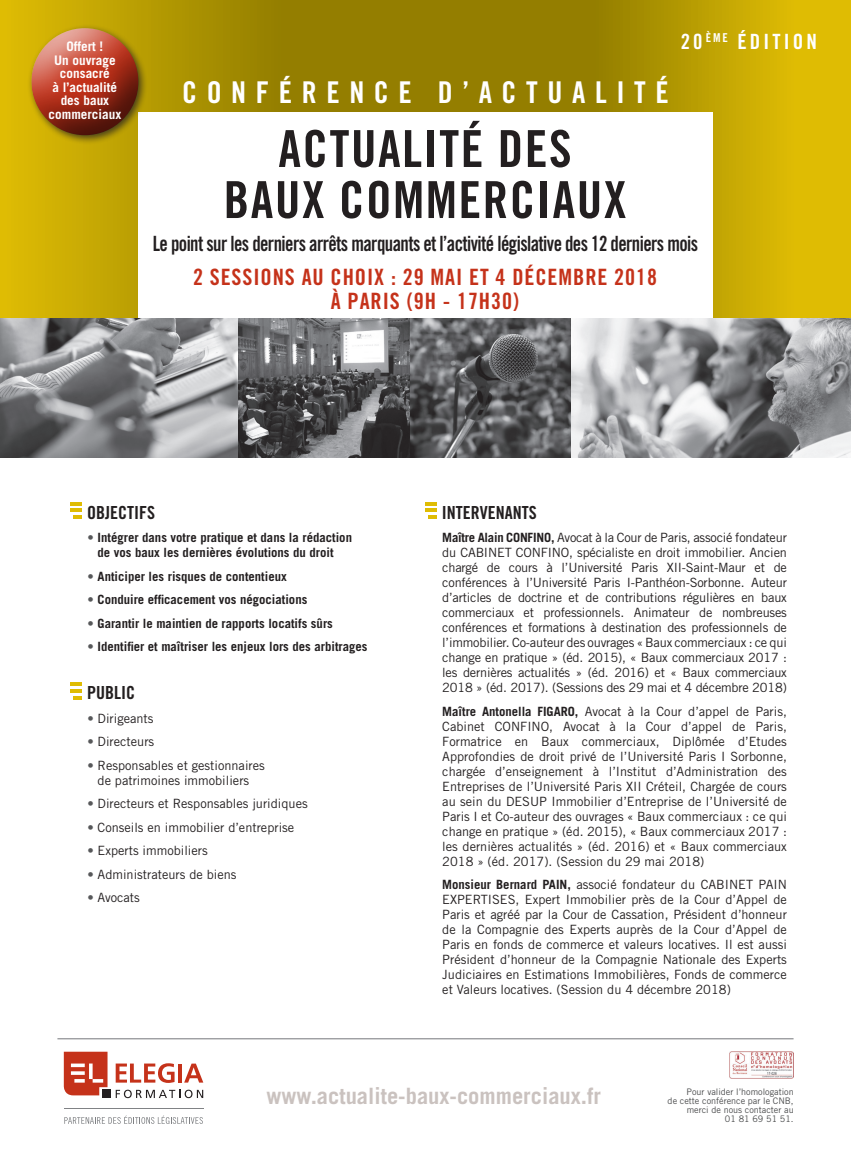
<style>
.page{position:relative;width:851px;height:1149px;background:#fff}
.page>*{position:absolute;margin:0;border:0;box-sizing:border-box;transform-origin:0 0}
.t1{font:51px/51px "Trade Gothic LT Std Bd Cn 20";letter-spacing:.03em;color:#231f20;text-align:center}
.t2{font:30px "Trade Gothic LT Std Bd Cn 20";letter-spacing:.32em;color:#fff}
.t3{font:22.5px/24px "Trade Gothic LT Std Bd Cn 20";letter-spacing:.04em;color:#c5321a;text-align:center}
.t4{font:700 22.5px "Trade Gothic LT Std";color:#cac2bf}
.t5{font:21px "Trade Gothic LT Std Bd Cn 20";letter-spacing:-.03em;color:#231f20;scale:.9 1}
.t6{font:21px "Trade Gothic LT Std Bd Cn 20";letter-spacing:.15em;color:#fff}
.t7{font:18px "Trade Gothic LT Std Bd Cn 20";color:#231f20}
.t8{font:700 13.2px/13.5px "Trade Gothic LT Std";color:#fff;text-align:center}
.t9{font:12.75px/15px "Trade Gothic LT Std";color:#231f20;text-align:justify}
.t10{font:700 12.75px/15px "Trade Gothic LT Std";color:#231f20}
.t11{font:9px/9px "Trade Gothic LT Std";color:#4b4c4d;text-align:right}
.s1{font-weight:400;color:#57585a}
.s2{color:#57585a}
.s3{font-weight:700}
</style>
<div class="page">
<svg style="left:0;top:0;width:850px;height:318px;background:#b99e03"></svg>
<div style="left:138px;top:113px;width:574px;height:353px;background:#fff"></div>
<img style="left:0;top:318px;width:238px;height:140px">
<img style="left:409px;top:318px;width:162px;height:140px">
<svg style="left:238px;top:318px;width:171px;height:140px;background:#68686a"></svg>
<img style="left:571px;top:318px;width:279px;height:140px">
<svg style="left:425px;top:502px;width:12px;height:3px"></svg>
<hr style="left:425px;top:508px;width:12px;height:4px;background:#dfbc03">
<svg style="left:428px;top:515px;width:9px;height:3px"></svg>
<svg style="left:71px;top:502px;width:11px;height:3px"></svg>
<hr style="left:71px;top:508px;width:11px;height:4px;background:#dfbc03">
<svg style="left:73px;top:515px;width:9px;height:3px"></svg>
<svg style="left:71px;top:682px;width:11px;height:17px"></svg>
<svg style="left:64px;top:1051px;width:43px;height:43px;background:#ce533f"></svg>
<hr style="left:178px;top:1063px;width:4px;height:19px;background:#c5321a">
<svg style="left:184px;top:1063px;width:19px;height:19px"></svg>
<svg style="left:116px;top:1063px;width:58px;height:19px"></svg>
<div style="left:102px;top:1089px;width:8px;height:8px;background:#231f20"></div>
<svg style="left:116px;top:1089px;width:87px;height:8px"></svg>
<svg style="left:64px;top:1115px;width:139px;height:8px"></svg>
<hr style="left:64px;top:1107px;width:139px;height:1px;background:#808285">
<hr style="left:57px;top:1037px;width:736px;height:2px;background:#8b8d90">
<img style="left:729px;top:1051px;width:64px;height:26px">
<div style="left:27px;top:24px;width:121px;height:121px;background:#231f20;opacity:.75"></div>
<div style="left:30px;top:28px;width:109px;height:109px;background:#231f20;opacity:.75"></div>
<p class="t8" style="left:49px;top:39px;width:74px">Offert !<br>Un ouvrage consacré<br>à l’actualité des baux commerciaux</p>
<h2 class="t2" style="left:182px;top:74px;width:488px">CONFÉRENCE D’ACTUALITÉ</h2>
<h1 class="t1" style="left:223px;top:123px;width:404px">ACTUALITÉ DES<br>BAUX COMMERCIAUX</h1>
<h3 class="t6" style="left:680px;top:29px;width:138px">20<sup>ÈME</sup> ÉDITION</h3>
<h3 class="t5" style="left:153px;top:231px;width:607px">Le point sur les derniers arrêts marquants et l’activité législative des 12 derniers mois</h3>
<h3 class="t3" style="left:193px;top:264px;width:465px">2 SESSIONS AU CHOIX : 29 MAI ET 4 DÉCEMBRE 2018<br>À PARIS (9H - 17H30)</h3>
<h3 class="t7" style="left:87px;top:501px;width:69px">OBJECTIFS</h3>
<p class="t10" style="left:98px;top:530px;width:256px;text-indent:-10px"><span class="s1">•</span> Intégrer dans votre pratique et dans la rédaction de vos baux les dernières évolutions du droit</p>
<p class="t10" style="left:88px;top:568px;width:201px"><span class="s1">•</span> Anticiper les risques de contentieux</p>
<p class="t10" style="left:88px;top:592px;width:221px"><span class="s1">•</span> Conduire efficacement vos négociations</p>
<p class="t10" style="left:88px;top:615px;width:247px"><span class="s1">•</span> Garantir le maintien de rapports locatifs sûrs</p>
<p class="t10" style="left:88px;top:639px;width:281px"><span class="s1">•</span> Identifier et maîtriser les enjeux lors des arbitrages</p>
<h3 class="t7" style="left:87px;top:681px;width:50px">PUBLIC</h3>
<p class="t9" style="left:88px;top:710px;width:67px"><span class="s2">•</span> Dirigeants</p>
<p class="t9" style="left:88px;top:733px;width:68px"><span class="s2">•</span> Directeurs</p>
<p class="t9" style="left:88px;top:757px;width:179px;text-align:center"><span class="s2">•</span> Responsables et gestionnaires de patrimoines immobiliers</p>
<p class="t9" style="left:88px;top:795px;width:221px"><span class="s2">•</span> Directeurs et Responsables juridiques</p>
<p class="t9" style="left:88px;top:819px;width:208px"><span class="s2">•</span> Conseils en immobilier d’entreprise</p>
<p class="t9" style="left:88px;top:842px;width:122px"><span class="s2">•</span> Experts immobiliers</p>
<p class="t9" style="left:88px;top:866px;width:150px"><span class="s2">•</span> Administrateurs de biens</p>
<p class="t9" style="left:88px;top:889px;width:54px"><span class="s2">•</span> Avocats</p>
<h3 class="t7" style="left:442px;top:501px;width:96px">INTERVENANTS</h3>
<p class="t9" style="left:442px;top:530px;width:346px"><span class="s3">Maître Alain CONFINO,</span> Avocat à la Cour de Paris, associé fondateur du CABINET CONFINO, spécialiste en droit immobilier. Ancien chargé de cours à l’Université Paris XII-Saint-Maur et de conférences à l’Université Paris I-Panthéon-Sorbonne. Auteur d’articles de doctrine et de contributions régulières en baux commerciaux et professionnels. Animateur de nombreuses conférences et formations à destination des professionnels de l’immobilier. Co-auteur des ouvrages « Baux commerciaux : ce qui change en pratique » (éd. 2015), « Baux commerciaux 2017 : les dernières actualités » (éd. 2016) et « Baux commerciaux 2018 » (éd. 2017). (Sessions des 29 mai et 4 décembre 2018)</p>
<p class="t9" style="left:442px;top:703px;width:346px"><span class="s3">Maître Antonella FIGARO,</span> Avocat à la Cour d’appel de Paris, Cabinet CONFINO, Avocat à la Cour d’appel de Paris, Formatrice en Baux commerciaux, Diplômée d’Etudes Approfondies de droit privé de l’Université Paris I Sorbonne, chargée d’enseignement à l’Institut d’Administration des Entreprises de l’Université Paris XII Créteil, Chargée de cours au sein du DESUP Immobilier d’Entreprise de l’Université de Paris I et Co-auteur des ouvrages « Baux commerciaux : ce qui change en pratique » (éd. 2015), « Baux commerciaux 2017 : les dernières actualités » (éd. 2016) et « Baux commerciaux 2018 » (éd. 2017). (Session du 29 mai 2018)</p>
<p class="t9" style="left:442px;top:876px;width:346px"><span class="s3">Monsieur Bernard PAIN,</span> associé fondateur du CABINET PAIN EXPERTISES, Expert Immobilier près de la Cour d’Appel de Paris et agréé par la Cour de Cassation, Président d’honneur de la Compagnie des Experts auprès de la Cour d’Appel de Paris en fonds de commerce et valeurs locatives. Il est aussi Président d’honneur de la Compagnie Nationale des Experts Judiciaires en Estimations Immobilières, Fonds de commerce et Valeurs locatives. (Session du 4 décembre 2018)</p>
<h3 class="t4" style="left:266px;top:1081px;width:336px">www.actualite-baux-commerciaux.fr</h3>
<p class="t11" style="left:667px;top:1086px;width:127px">Pour valider l’homologation<br>de cette conférence par le CNB, merci de nous contacter au<br>01 81 69 51 51.</p>
</div>
